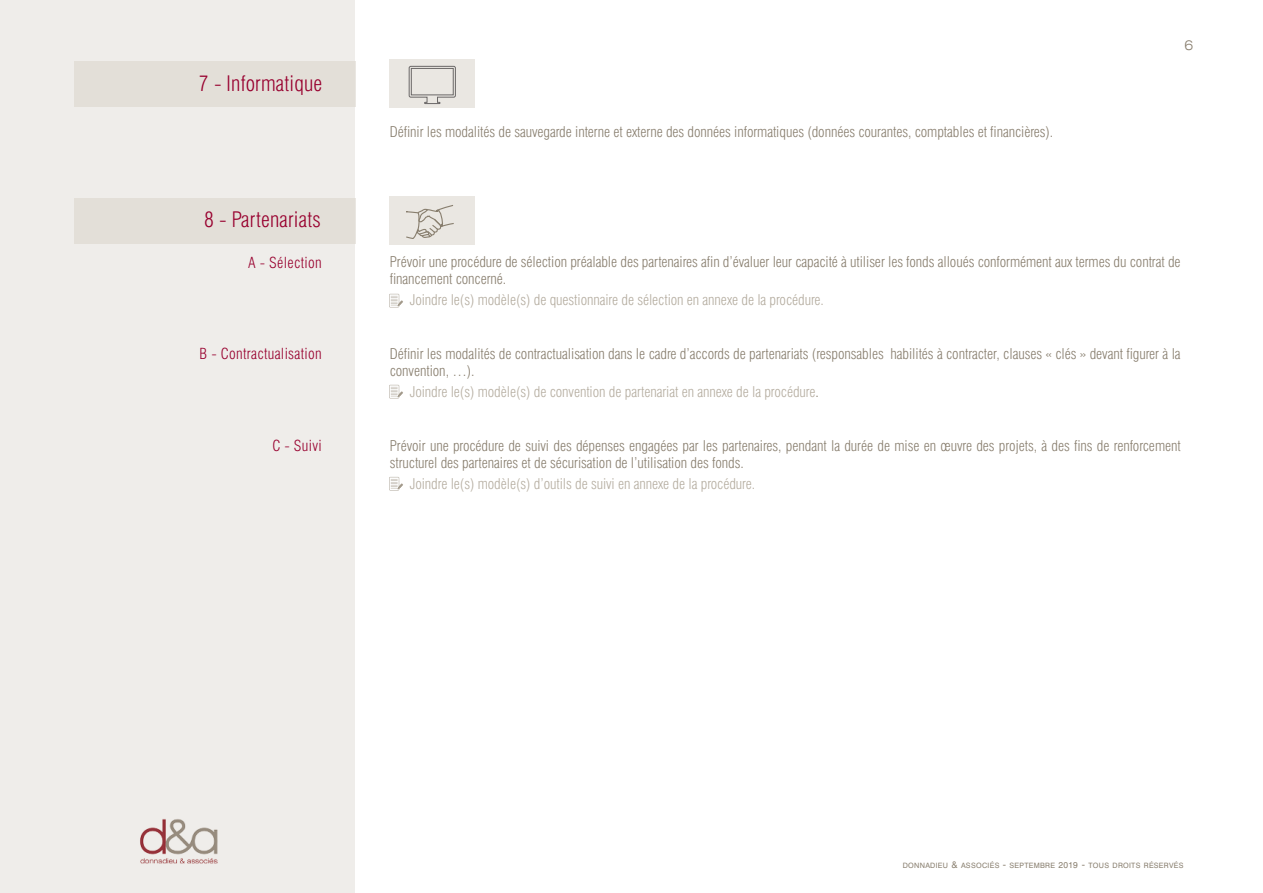
<style>
.page{position:relative;width:1263px;height:893px;background:#fff}
.page>*{position:absolute;margin:0;border:0;box-sizing:border-box;transform-origin:0 0}
.t1{font:300 condensed 21px "Swiss 721 BT";letter-spacing:.01em;color:#98002e}
.t2{font:300 condensed 15px "Swiss 721 BT";letter-spacing:.02em;color:#98002e}
.t3{font:300 condensed 14.55px/17px "Swiss 721 BT";letter-spacing:-.005em;color:#887e6e}
.t4{font:300 condensed 14.55px "Swiss 721 BT";letter-spacing:-.005em;color:#b5ada0}
.t5{font:300 condensed 14.55px "Swiss 721 BT";letter-spacing:-.005em;color:#b4ac9f}
.t6{font:300 expanded 13.5px "Swiss 721 BT";color:#887e6e}
.t7{font:7.35px "Swiss 721 BT";letter-spacing:.035em;color:#887e6e}
.s1{color:#887e6e}
.s2{font-size:9px}
.s3{font-size:10.5px}
.s4{font-size:8.55px}
</style>
<div class="page">
<div style="left:0;top:0;width:355px;height:893px;background:#efedea"></div>
<img style="left:140px;top:819px;width:78px;height:44px">
<svg style="left:389px;top:294px;width:14px;height:13px"></svg>
<svg style="left:389px;top:385px;width:14px;height:13px"></svg>
<svg style="left:389px;top:477px;width:14px;height:13px"></svg>
<div style="left:389px;top:60px;width:85px;height:48px;background:#eae7e2"></div>
<div style="left:389px;top:197px;width:85px;height:48px;background:#eae7e2"></div>
<div style="left:74px;top:61px;width:281px;height:46px;background:#e3dfd8"></div>
<div style="left:74px;top:198px;width:281px;height:46px;background:#e3dfd8"></div>
<svg style="left:405px;top:196px;width:50px;height:43px"></svg>
<svg style="left:408px;top:66px;width:48px;height:38px"></svg>
<p class="t1" style="left:199px;top:71px;width:125px">7 - Informatique</p>
<p class="t1" style="left:204px;top:207px;width:118px">8 - Partenariats</p>
<p class="t3" style="left:390px;top:123px;width:665px">Définir les modalités de sauvegarde interne et externe des données informatiques (données courantes, comptables et financières).</p>
<p class="t6" style="left:1184px;top:37px;width:10px">6</p>
<p class="t2" style="left:248px;top:253px;width:75px">A - Sélection</p>
<p class="t3" style="left:390px;top:254px;width:792px">Prévoir une procédure de sélection préalable des partenaires afin d’évaluer leur capacité à utiliser les fonds alloués conformément aux termes du contrat de financement concerné.</p>
<p class="t5" style="left:410px;top:291px;width:416px">Joindre le(s) modèle(s) de questionnaire de sélection en annexe de la procédure.</p>
<p class="t2" style="left:200px;top:345px;width:124px">B - Contractualisation</p>
<p class="t3" style="left:390px;top:345px;width:792px">Définir les modalités de contractualisation dans le cadre d’accords de partenariats (responsables habilités à contracter, clauses « clés » devant figurer à la convention, …).</p>
<p class="t4" style="left:410px;top:383px;width:410px">Joindre le(s) modèle(s) de convention de partenariat en annexe de la procédure<span class="s1">.</span></p>
<p class="t2" style="left:272px;top:437px;width:51px">C - Suivi</p>
<p class="t3" style="left:390px;top:437px;width:792px">Prévoir une procédure de suivi des dépenses engagées par les partenaires, pendant la durée de mise en œuvre des projets, à des fins de renforcement structurel des partenaires et de sécurisation de l’utilisation des fonds.</p>
<p class="t4" style="left:410px;top:475px;width:347px">Joindre le(s) modèle(s) d’outils de suivi en annexe de la procédure.</p>
<p class="t7" style="left:903px;top:861px;width:282px">DONNADIEU <span class="s2">&amp;</span> ASSOCIÉS <span class="s3">-</span> SEPTEMBRE <span class="s4">2019</span> <span class="s3">-</span> TOUS DROITS RÉSERVÉS</p>
</div>
